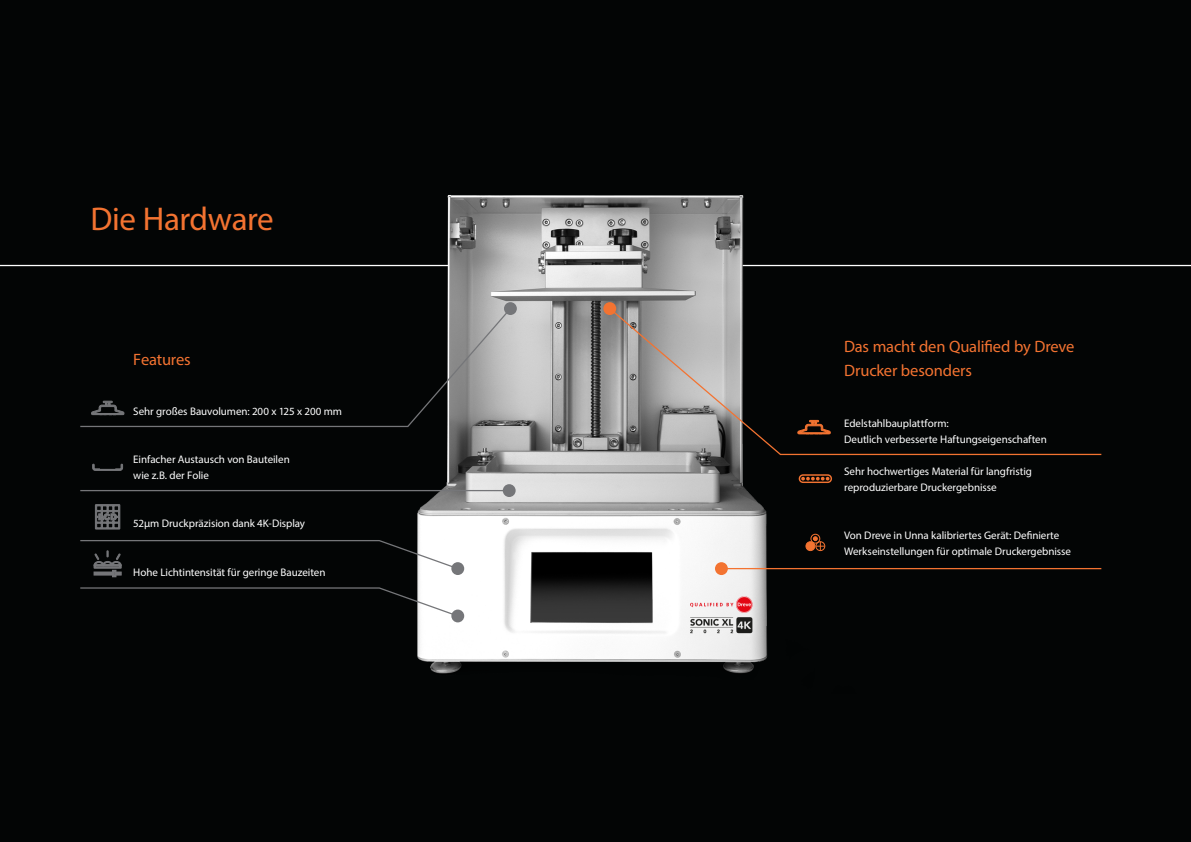
<style>
.page{position:relative;width:1191px;height:842px;background:#030505}
.page>*{position:absolute;margin:0;border:0;box-sizing:border-box;transform-origin:0 0}
.t1{font:33px "Myriad Pro";letter-spacing:-.015em;color:#f37331}
.t2{font:16.5px/24.1px "Myriad Pro";letter-spacing:-.01em;color:#f37331}
.t3{font:11px/16.1px "Myriad Pro";letter-spacing:-.005em;color:#fff}
.s1{font-size:11.2px}
</style>
<div class="page">
<hr style="left:0;top:265px;width:1191px;height:1px;background:#fff">
<img style="left:320px;top:195px;width:540px;height:479px">
<svg style="left:608px;top:307px;width:494px;height:149px"></svg>
<div style="left:603px;top:302px;width:13px;height:13px;background:#f37331;border-radius:50%"></div>
<hr style="left:721px;top:568px;width:380px;height:1px;background:#f37331">
<div style="left:715px;top:562px;width:13px;height:13px;background:#f37331;border-radius:50%"></div>
<hr style="left:80px;top:490px;width:429px;height:1px;background:#757679">
<div style="left:503px;top:484px;width:12px;height:13px;background:#757679;border-radius:50%"></div>
<div style="left:451px;top:562px;width:13px;height:13px;background:#757679;border-radius:50%"></div>
<svg style="left:80px;top:587px;width:379px;height:31px"></svg>
<div style="left:451px;top:609px;width:13px;height:13px;background:#757679;border-radius:50%"></div>
<svg style="left:797px;top:420px;width:33px;height:14px"></svg>
<div style="left:796px;top:434px;width:34px;height:19px;background:#030505;border:2px solid #030505"></div>
<svg style="left:80px;top:539px;width:379px;height:38px"></svg>
<svg style="left:95px;top:504px;width:25px;height:25px"></svg>
<svg style="left:92px;top:464px;width:31px;height:7px"></svg>
<svg style="left:798px;top:474px;width:34px;height:9px"></svg>
<div style="left:810px;top:534px;width:10px;height:10px;border:1px solid #f37331;border-radius:50%"></div>
<div style="left:806px;top:542px;width:9px;height:9px;background:#f37331;border-radius:50%"></div>
<div style="left:805px;top:541px;width:10px;height:10px;border:1px solid #f37331;border-radius:50%"></div>
<div style="left:815px;top:541px;width:10px;height:10px;border:1px solid #f37331;border-radius:50%"></div>
<svg style="left:813px;top:536px;width:11px;height:15px"></svg>
<svg style="left:80px;top:307px;width:432px;height:121px"></svg>
<div style="left:504px;top:302px;width:13px;height:13px;background:#757679;border-radius:50%"></div>
<p class="t1" style="left:90px;top:199px;width:185px">Die Hardware</p>
<p class="t2" style="left:133px;top:347px;width:59px">Features</p>
<p class="t3" style="left:133px;top:403px;width:210px">Sehr großes Bauvolumen: 200 x 125 x 200 mm</p>
<p class="t3" style="left:133px;top:451px;width:158px">Einfacher Austausch von Bauteilen wie z.B. der Folie</p>
<p class="t3" style="left:133px;top:515px;width:173px">52μm Druckpräzision dank 4K-Display</p>
<p class="t3" style="left:133px;top:564px;width:194px">Hohe Lichtintensität für geringe Bauzeiten</p>
<p class="t2" style="left:844px;top:334px;width:232px">Das macht den Qualified by Dreve<br>Drucker besonders</p>
<p class="t3" style="left:844px;top:415px;width:106px">Edelstahlbauplattform:</p>
<p class="t3" style="left:844px;top:431px;width:204px">Deutlich verbesserte Haftungseigenschaften</p>
<p class="t3" style="left:844px;top:463px;width:189px">Sehr hochwertiges Material für langfristig</p>
<p class="t3" style="left:844px;top:479px;width:154px">reproduzierbare Druckergebniss<span class="s1">e</span></p>
<p class="t3" style="left:844px;top:527px;width:217px">Von Dreve in Unna kalibriertes Gerät: Definierte</p>
<p class="t3" style="left:844px;top:543px;width:228px">Werkseinstellungen für optimale Druckergebnisse</p>
</div>
